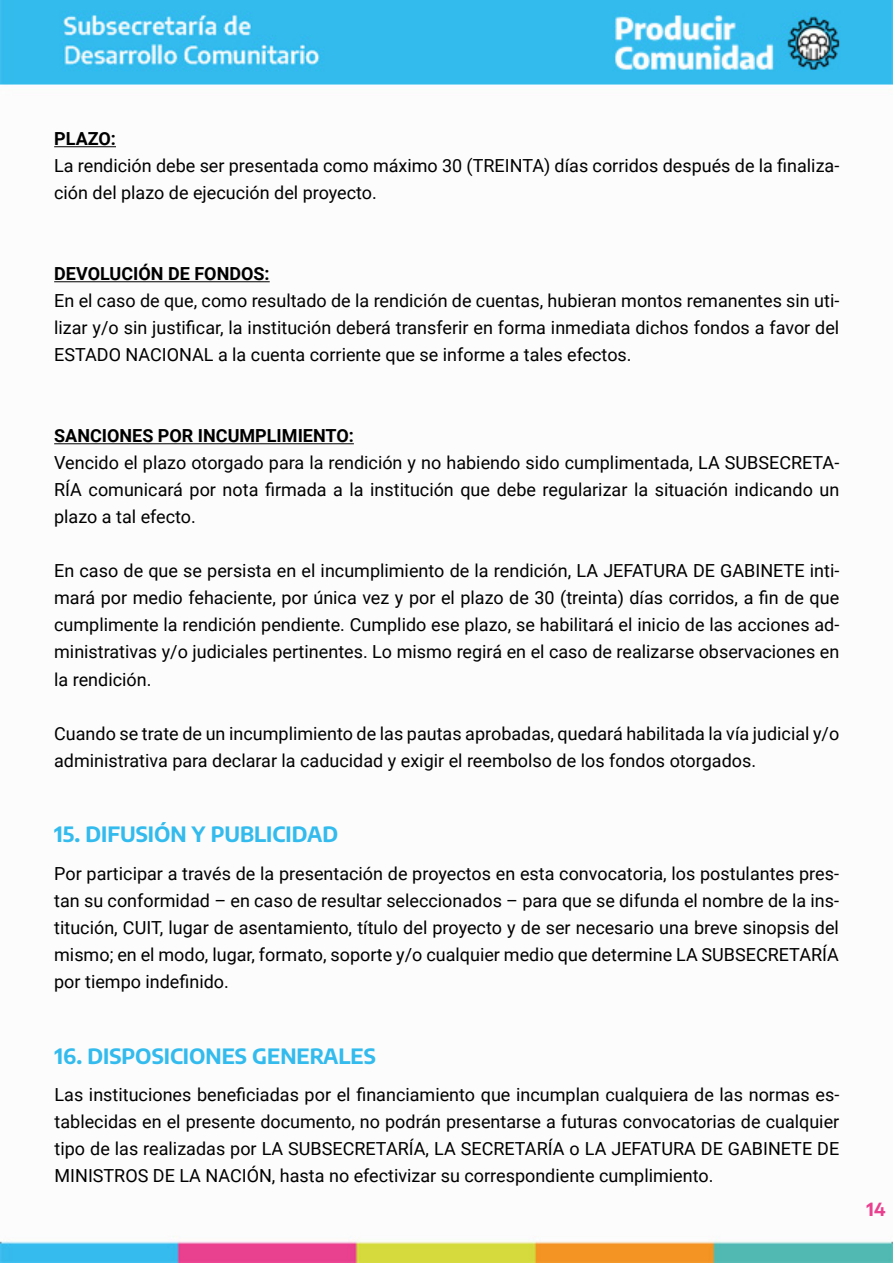
<style>
.page{position:relative;width:893px;height:1263px;background:#fff}
.page>*{position:absolute;margin:0;border:0;box-sizing:border-box;transform-origin:0 0}
.t1{font:100 condensed 21px "Encode Sans";color:#3be}
.t2{font:18px/27px "Roboto";color:#000;text-align:justify}
.t3{font:700 18px "Roboto";color:#000}
.t4{font:100 condensed 18px "Encode Sans";color:#e9408f}
</style>
<div class="page">
<img style="left:1px;top:0;width:892px;height:1263px">
<hr style="left:54px;top:146px;width:62px;height:1px;background:#000">
<hr style="left:54px;top:281px;width:216px;height:1px;background:#000">
<hr style="left:54px;top:443px;width:300px;height:1px;background:#000">
<p class="t3" style="left:54px;top:126px;width:63px">PLAZO:</p>
<p class="t2" style="left:54px;top:152px;width:787px">La rendición debe ser presentada como máximo 30 (TREINTA) días corridos después de la finaliza&shy;ción del plazo de ejecución del proyecto.</p>
<p class="t3" style="left:54px;top:261px;width:217px">DEVOLUCIÓN DE FONDOS:</p>
<p class="t2" style="left:54px;top:287px;width:787px">En el caso de que, como resultado de la rendición de cuentas, hubieran montos remanentes sin uti&shy;lizar y/o sin justificar, la institución deberá transferir en forma inmediata dichos fondos a favor del ESTADO NACIONAL a la cuenta corriente que se informe a tales efectos.</p>
<p class="t3" style="left:54px;top:423px;width:301px">SANCIONES POR INCUMPLIMIENTO:</p>
<p class="t2" style="left:54px;top:449px;width:787px">Vencido el plazo otorgado para la rendición y no habiendo sido cumplimentada, LA SUBSECRETA-RÍA comunicará por nota firmada a la institución que debe regularizar la situación indicando un plazo a tal efecto.</p>
<p class="t2" style="left:54px;top:557px;width:787px">En caso de que se persista en el incumplimiento de la rendición, LA JEFATURA DE GABINETE inti&shy;mará por medio fehaciente, por única vez y por el plazo de 30 (treinta) días corridos, a fin de que cumplimente la rendición pendiente. Cumplido ese plazo, se habilitará el inicio de las acciones ad&shy;ministrativas y/o judiciales pertinentes. Lo mismo regirá en el caso de realizarse observaciones en la rendición.</p>
<p class="t2" style="left:54px;top:719px;width:787px">Cuando se trate de un incumplimiento de las pautas aprobadas, quedará habilitada la vía judicial y/o administrativa para declarar la caducidad y exigir el reembolso de los fondos otorgados.</p>
<p class="t1" style="left:54px;top:820px;width:286px">15. DIFUSIÓN Y PUBLICIDAD</p>
<p class="t2" style="left:54px;top:859px;width:786px">Por participar a través de la presentación de proyectos en esta convocatoria, los postulantes pres&shy;tan su conformidad – en caso de resultar seleccionados – para que se difunda el nombre de la ins&shy;titución, CUIT, lugar de asentamiento, título del proyecto y de ser necesario una breve sinopsis del mismo; en el modo, lugar, formato, soporte y/o cualquier medio que determine LA SUBSECRETARÍA por tiempo indefinido.</p>
<p class="t1" style="left:54px;top:1041px;width:323px">16. DISPOSICIONES GENERALES</p>
<p class="t2" style="left:55px;top:1080px;width:786px">Las instituciones beneficiadas por el financiamiento que incumplan cualquiera de las normas es&shy;tablecidas en el presente documento, no podrán presentarse a futuras convocatorias de cualquier tipo de las realizadas por LA SUBSECRETARÍA, LA SECRETARÍA o LA JEFATURA DE GABINETE DE MINISTROS DE LA NACIÓN, hasta no efectivizar su correspondiente cumplimiento.</p>
<p class="t4" style="left:867px;top:1197px;width:20px">14</p>
</div>
